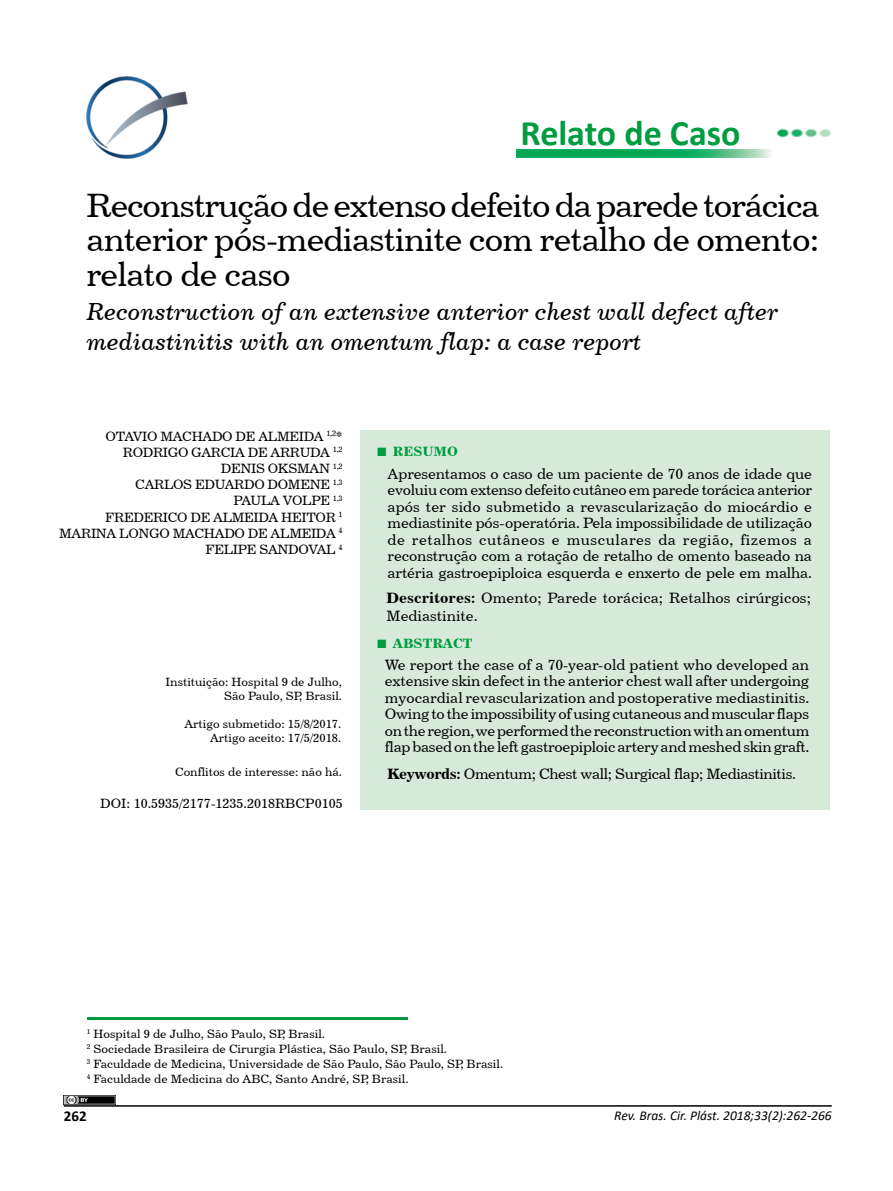
<style>
.page{position:relative;width:893px;height:1191px;background:#fff}
.page>*{position:absolute;margin:0;border:0;box-sizing:border-box;transform-origin:0 0}
.t1{font:700 36px "Calibri";color:#009d40}
.t2{font:33.75px/34.5px "Century 731 BT Roman A";letter-spacing:-.025em;color:#000;text-align:justify}
.t3{font:24.75px/30px "Century 731 BT Italic A";color:#000}
.t4{font:15px/16.5px "Century 731 BT Roman A";letter-spacing:-.01em;color:#000;text-align:justify}
.t5{font:700 15px "Calibri";color:#000}
.t6{font:13.5px/16.2px "Century 731 BT Roman A";letter-spacing:-.025em;color:#000;text-align:right}
.t7{font:italic 13.5px "Calibri";color:#000}
.t8{font:13.5px "Century 731 BT Roman A";color:#000}
.t9{font:13.5px "Century 731 BT Bold A";color:#009d40}
.t10{font:12px/15px "Century 731 BT Roman A";color:#000;text-align:right}
.s1{font-family:"Times New Roman";font-weight:700;font-size:18px}
.s2{font-family:"Century 731 BT Bold A"}
</style>
<div class="page">
<hr style="left:64px;top:1105px;width:768px;height:1px;background:#000">
<img style="left:776px;top:128px;width:55px;height:10px">
<img style="left:87px;top:77px;width:101px;height:82px">
<div style="left:360px;top:430px;width:470px;height:380px;background:#d7ead9"></div>
<hr style="left:87px;top:1017px;width:320px;height:3px;background:#009d40">
<img style="left:517px;top:150px;width:255px;height:7px">
<img style="left:64px;top:1095px;width:51px;height:9px">
<h1 class="t1" style="left:521px;top:108px;width:221px">Relato de Caso</h1>
<h2 class="t2" style="left:86px;top:187px;width:735px">Reconstrução de extenso defeito da parede torácica anterior pós-mediastinite com retalho de omento: relato de caso</h2>
<h3 class="t3" style="left:87px;top:296px;width:693px">Reconstruction of an extensive anterior chest wall defect after mediastinitis with an omentum flap: a case report</h3>
<p class="t6" style="left:59px;top:427px;width:285px">OTAVIO MACHADO DE ALMEIDA <sup>1,2</sup>*<br>RODRIGO GARCIA DE ARRUDA <sup>1,2<br></sup>DENIS OKSMAN <sup>1,2<br></sup>CARLOS EDUARDO DOMENE <sup>1,3<br></sup>PAULA VOLPE <sup>1,3<br></sup>FREDERICO DE ALMEIDA HEITOR <sup>1<br></sup>MARINA LONGO MACHADO DE ALMEIDA <sup>4<br></sup>FELIPE SANDOVAL <sup>4</sup></p>
<p class="t10" style="left:166px;top:674px;width:178px;line-height:14.4px">Instituição: Hospital 9 de Julho,<br>São Paulo, SP, Brasil.</p>
<p class="t10" style="left:184px;top:716px;width:158px;line-height:14.4px">Artigo submetido: 15/8/2017.<br>Artigo aceito: 17/5/2018.</p>
<p class="t9" style="left:376px;top:443px;width:83px"><span class="s1">■</span> RESUMO</p>
<p class="t4" style="left:388px;top:465px;width:426px">Apresentamos o caso de um paciente de 70 anos de idade que evoluiu com extenso defeito cutâneo em parede torácica anterior após ter sido submetido a revascularização do miocárdio e mediastinite pós-operatória. Pela impossibilidade de utilização de retalhos cutâneos e musculares da região, fizemos a reconstrução com a rotação de retalho de omento baseado na artéria gastroepiploica esquerda e enxerto de pele em malha.</p>
<p class="t4" style="left:387px;top:588px;width:426px;line-height:18px"><span class="s2">Descritores:</span> Omento; Parede torácica; Retalhos cirúrgicos;<br>Mediastinite.</p>
<p class="t9" style="left:376px;top:634px;width:98px"><span class="s1">■</span> ABSTRACT</p>
<p class="t4" style="left:385px;top:656px;width:426px">We report the case of a 70-year-old patient who developed an extensive skin defect in the anterior chest wall after undergoing myocardial revascularization and postoperative mediastinitis.<br>Owing to the impossibility of using cutaneous and muscular flaps on the region, we performed the reconstruction with an omentum flap based on the left gastroepiploic artery and meshed skin graft.</p>
<p class="t10" style="left:175px;top:764px;width:168px">Conflitos de interesse: não há.</p>
<p class="t4" style="left:387px;top:765px;width:410px"><span class="s2">Keywords:</span> Omentum; Chest wall; Surgical flap; Mediastinitis.</p>
<p class="t8" style="left:100px;top:794px;width:244px">DOI: 10.5935/2177-1235.2018RBCP0105</p>
<p class="t10" style="left:87px;top:1025px;width:418px;text-align:left"><sup>1</sup> Hospital 9 de Julho, São Paulo, SP, Brasil.<br><sup>2</sup> Sociedade Brasileira de Cirurgia Plástica, São Paulo, SP, Brasil.<br><sup>3</sup> Faculdade de Medicina, Universidade de São Paulo, São Paulo, SP, Brasil.<br><sup>4</sup> Faculdade de Medicina do ABC, Santo André, SP, Brasil.</p>
<p class="t5" style="left:64px;top:1105px;width:24px">262</p>
<p class="t7" style="left:614px;top:1106px;width:219px">Rev. Bras. Cir. Plást. 2018;33(2):262-266</p>
</div>
